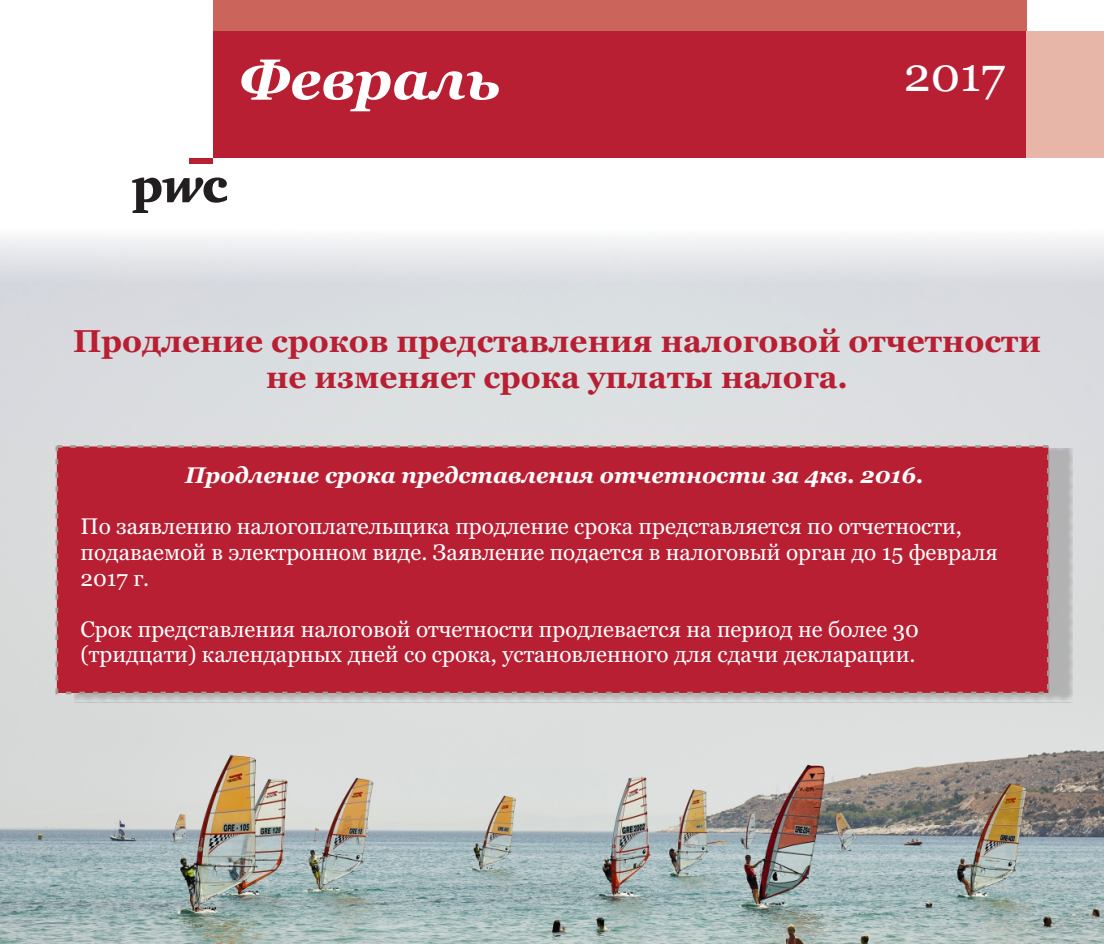
<style>
.page{position:relative;width:1104px;height:944px;background:#fff}
.page>*{position:absolute;margin:0;border:0;box-sizing:border-box;transform-origin:0 0}
.t1{font:italic 700 56.02px "Georgia";color:#fff}
.t2{font:47.93px "Georgia";color:#fff}
.t3{font:700 31.5px/35.8px "Georgia";color:#b91f33;text-align:center}
.t4{font:22.5px/25.7px "Georgia";color:#fff}
.t5{font:italic 700 22.5px "Georgia";color:#fff}
</style>
<div class="page">
<svg style="left:132px;top:177px;width:95px;height:36px"></svg>
<div style="left:213px;top:0;width:813px;height:48px;background:#cb645b"></div>
<div style="left:213px;top:32px;width:840px;height:126px;background:#b91f33"></div>
<div style="left:189px;top:158px;width:24px;height:6px;background:#b91f33"></div>
<div style="left:1026px;top:32px;width:77px;height:126px;background:#e8b5a9"></div>
<img style="left:1px;top:237px;width:1102px;height:707px">
<div style="left:74px;top:448px;width:998px;height:254px;background:#231f20;opacity:.22"></div>
<div style="left:54px;top:444px;width:997px;height:252px;background:#b91f33"></div>
<h1 class="t1" style="left:239px;top:57px;width:263px">Февраль</h1>
<h2 class="t2" style="left:903px;top:55px;width:103px">2017</h2>
<h3 class="t3" style="left:73px;top:326px;width:969px">Продление сроков представления налоговой отчетности не изменяет срока уплаты налога.</h3>
<p class="t5" style="left:185px;top:466px;width:739px">Продление срока представления отчетности за 4кв. 2016.</p>
<p class="t4" style="left:80px;top:516px;width:918px">По заявлению налогоплательщика продление срока представляется по отчетности, подаваемой в электронном виде. Заявление подается в налоговый орган до 15 февраля<br>2017 г.</p>
<p class="t4" style="left:80px;top:618px;width:840px">Срок представления налоговой отчетности продлевается на период не более 30 (тридцати) календарных дней со срока, установленного для сдачи декларации.</p>
</div>
